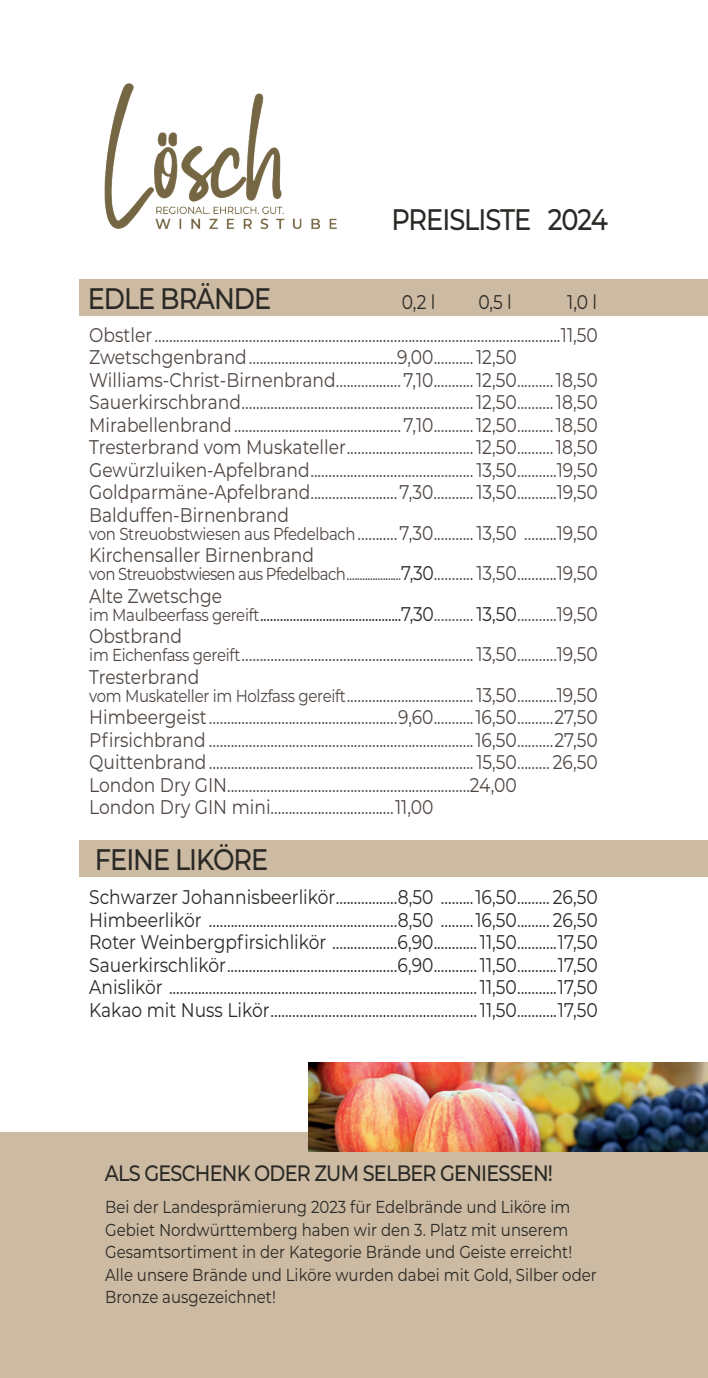
<style>
.page{position:relative;width:708px;height:1378px;background:#fff}
.page>*{position:absolute;margin:0;border:0;box-sizing:border-box;transform-origin:0 0}
.t1{font:500 29.7px "Montserrat";letter-spacing:-.04em;color:#2a2925;scale:.86 1}
.t2{font:500 22.28px "Montserrat";letter-spacing:-.04em;color:#2a2925;scale:.86 1}
.t3{font:19.8px/22.5px "Montserrat";color:#4f4642;scale:.86 1}
.t4{font:19.8px/22.5px "Montserrat";color:#2a2925;scale:.86 1}
.t5{font:17.32px/22.5px "Montserrat";color:#2a2925;scale:.86 1}
.t6{font:17.32px "Montserrat";letter-spacing:-.04em;color:#4f4642;scale:.86 1}
.s1{font-size:17.32px}
.s2{font-size:19.8px;color:#2a2925}
.s3{font-size:19.8px}
.s4{color:#4f4642}
.s5{font-size:17.32px;color:#4f4642}
</style>
<div class="page">
<div style="left:0;top:1132px;width:708px;height:246px;background:#ccbaa2"></div>
<div style="left:80px;top:840px;width:628px;height:37px;background:#ccbaa2"></div>
<div style="left:80px;top:279px;width:628px;height:37px;background:#ccbaa2"></div>
<img style="left:104px;top:83px;width:233px;height:147px">
<img style="left:308px;top:1062px;width:400px;height:89px">
<h1 class="t1" style="left:88px;top:277px;width:215px">EDLE BRÄNDE</h1>
<h1 class="t1" style="left:391px;top:199px;width:253px">PREISLISTE 2024</h1>
<p class="t4" style="left:402px;top:290px;width:41px">0,2 l</p>
<p class="t4" style="left:478px;top:290px;width:40px">0,5 l</p>
<p class="t4" style="left:567px;top:290px;width:36px">1,0 l</p>
<p class="t3" style="left:89px;top:323px;width:593px">Obstler ................................................................................................................11,50<br>Zwetschgenbrand.........................................9,00...........12,50<br>Williams-Christ-Birnenbrand..................7,10...........12,50..........18,50<br>Sauerkirschbrand................................................................12,50..........18,50<br>Mirabellenbrand ..............................................7,10...........12,50..........18,50<br>Tresterbrand vom Muskateller...................................12,50..........18,50<br>Gewürzluiken-Apfelbrand............................................. 13,50...........19,50<br>Goldparmäne-Apfelbrand........................7,30........... 13,50...........19,50<br>Balduffen-Birnenbrand</p>
<p class="t3" style="left:89px;top:521px;width:593px"><span class="s1">von Streuobstwiesen aus Pfedelbach</span>...........7,30........... 13,50 .........19,50<br>Kirchensaller Birnenbrand</p>
<p class="t6" style="left:89px;top:562px;width:593px">von Streuobstwiesen aus Pfedelbach.....................<span class="s2">7,30</span><span class="s3">........... 13,50...........19,50</span></p>
<p class="t4" style="left:89px;top:586px;width:593px;line-height:18px"><span class="s4">Alte Zwetschge<br></span><span class="s5">im Maulbeerfass gereift</span>...........................................7,30<span class="s4">...........</span> 13,50<span class="s4">...........19,50</span></p>
<p class="t3" style="left:89px;top:627px;width:593px;line-height:18px">Obstbrand<br><span class="s1">im Eichenfass gereift</span>................................................................ 13,50...........19,50</p>
<p class="t3" style="left:89px;top:667px;width:593px;line-height:18px">Tresterbrand<br><span class="s1">vom Muskateller im Holzfass gereift</span>................................... 13,50...........19,50</p>
<p class="t3" style="left:89px;top:705px;width:593px">Himbeergeist ....................................................9,60...........16,50..........27,50<br>Pfirsichbrand .........................................................................16,50..........27,50<br>Quittenbrand......................................................................... 15,50......... 26,50<br>London Dry GIN...................................................................24,00<br>London Dry GIN mini..................................11,00</p>
<h1 class="t1" style="left:95px;top:839px;width:203px">FEINE LIKÖRE</h1>
<p class="t4" style="left:89px;top:885px;width:593px;text-align:justify">Schwarzer Johannisbeerlikör.................8,50 .........16,50......... 26,50<br>Himbeerlikör ....................................................8,50 .........16,50......... 26,50<br>Roter Weinbergpfirsichlikör ..................6,90............ 11,50...........17,50<br>Sauerkirschlikör...............................................6,90............ 11,50...........17,50<br>Anislikör .....................................................................................11,50...........17,50<br>Kakao mit Nuss Likör......................................................... 11,50...........17,50</p>
<p class="t2" style="left:105px;top:1157px;width:523px">ALS GESCHENK ODER ZUM SELBER GENIESSEN!</p>
<p class="t5" style="left:105px;top:1195px;width:573px">Bei der Landesprämierung 2023 für Edelbrände und Liköre im Gebiet Nordwürttemberg haben wir den 3. Platz mit unserem Gesamtsortiment in der Kategorie Brände und Geiste erreicht!<br>Alle unsere Brände und Liköre wurden dabei mit Gold, Silber oder Bronze ausgezeichnet!</p>
</div>
